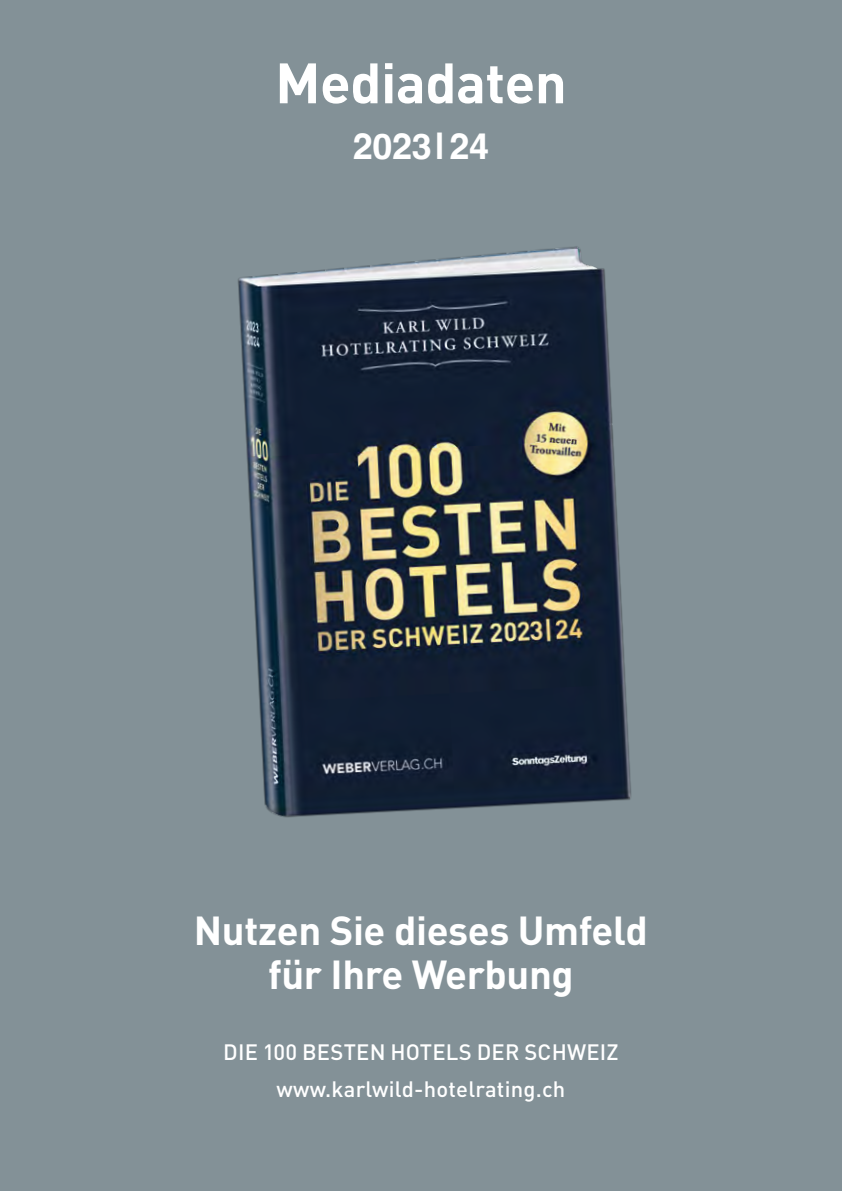
<style>
.page{position:relative;width:842px;height:1191px;background:#839197}
.page>*{position:absolute;margin:0;border:0;box-sizing:border-box;transform-origin:0 0}
.t1{font:700 56px "DIN";letter-spacing:-.01em;color:#fff}
.t2{font:700 40px/44px "DIN";letter-spacing:-.01em;color:#fff;text-align:center}
.t3{font:700 36px "Helvetica";letter-spacing:-.01em;color:#fff}
.t4{font:500 22px "DIN";letter-spacing:.01em;color:#fff}
</style>
<div class="page">
<img style="left:238px;top:246px;width:393px;height:572px">
<h1 class="t1" style="left:275px;top:46px;width:293px">Mediadaten</h1>
<h3 class="t3" style="left:353px;top:125px;width:138px">2023|24</h3>
<h2 class="t2" style="left:194px;top:906px;width:456px">Nutzen Sie dieses Umfeld für Ihre Werbung</h2>
<p class="t4" style="left:223px;top:1038px;width:397px">DIE 100 BESTEN HOTELS DER SCHWEIZ</p>
<p class="t4" style="left:277px;top:1075px;width:290px">www.karlwild-hotelrating.ch</p>
</div>
